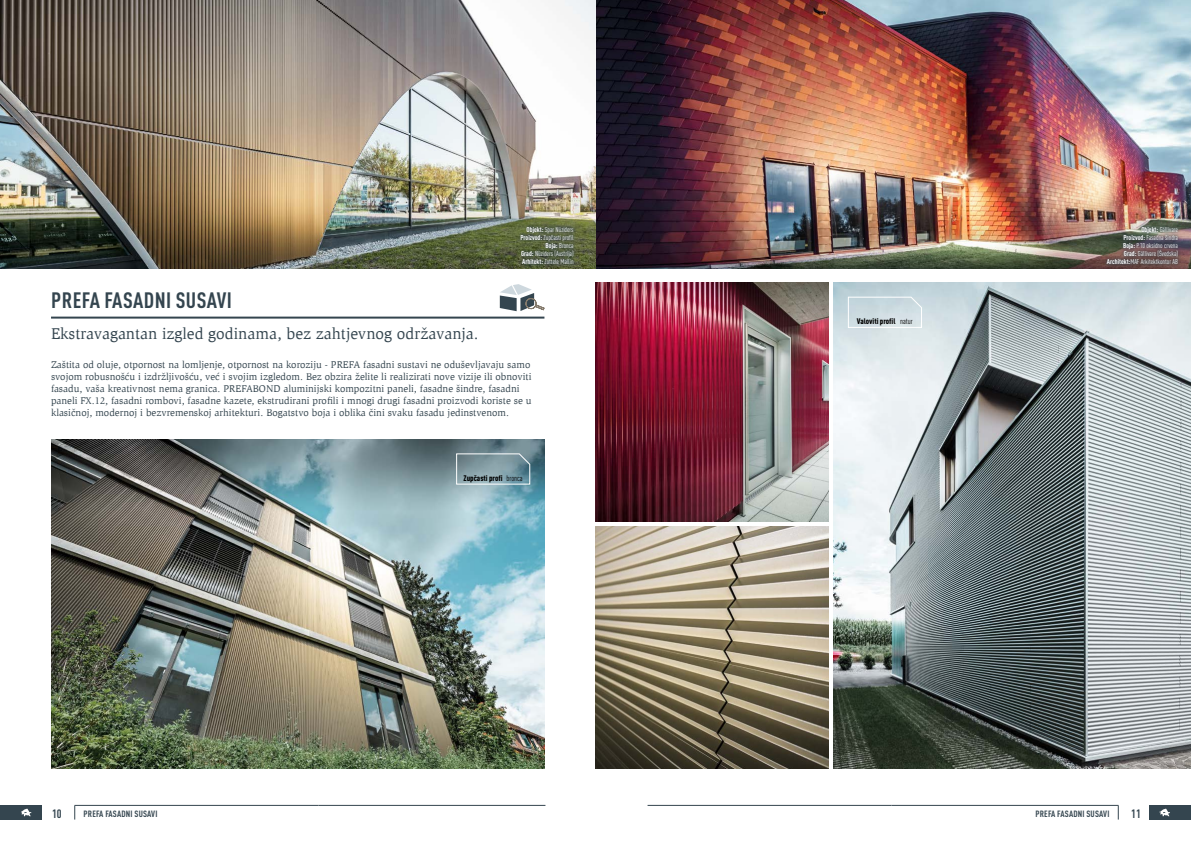
<style>
.page{position:relative;width:1191px;height:842px;background:#fff}
.page>*{position:absolute;margin:0;border:0;box-sizing:border-box;transform-origin:0 0}
.t1{font:700 condensed 22px "DIN Pro";letter-spacing:.02em;color:#34454f}
.t2{font:16px "Slimbach Pro";color:#34454f}
.t3{font:700 condensed 12px "DIN Pro";color:#34454f}
.t4{font:10px/12px "Slimbach Pro";color:#34454f}
.t5{font:700 condensed 9px "DIN Pro";letter-spacing:.02em;color:#34454f}
.t6{font:900 condensed 8px "DIN Pro";color:#000}
.t7{font:condensed 7px/8px "DIN Pro";color:#fff;text-align:right}
.s1{font-weight:700}
.s2{font-weight:400}
</style>
<div class="page">
<hr style="left:647px;top:805px;width:244px;height:1px;background:#34454f">
<hr style="left:891px;top:805px;width:227px;height:1px;background:#34454f">
<svg style="left:1118px;top:806px;width:1px;height:13px"></svg>
<hr style="left:74px;top:805px;width:244px;height:1px;background:#34454f">
<svg style="left:74px;top:806px;width:1px;height:13px"></svg>
<hr style="left:318px;top:805px;width:227px;height:1px;background:#34454f">
<div style="left:0;top:805px;width:42px;height:15px;background:#34454f"></div>
<svg style="left:21px;top:809px;width:10px;height:7px"></svg>
<div style="left:1149px;top:805px;width:42px;height:15px;background:#34454f"></div>
<svg style="left:1159px;top:809px;width:11px;height:7px"></svg>
<img style="left:595px;top:527px;width:233px;height:241px">
<img style="left:0;top:0;width:1191px;height:269px">
<hr style="left:51px;top:317px;width:493px;height:2px;background:#34454f">
<svg style="left:500px;top:284px;width:45px;height:27px"></svg>
<img style="left:51px;top:440px;width:493px;height:328px">
<img style="left:833px;top:283px;width:358px;height:485px">
<img style="left:595px;top:283px;width:233px;height:238px">
<div style="left:517px;top:223px;width:60px;height:44px;background:#34454f;opacity:.75"></div>
<div style="left:1103px;top:223px;width:78px;height:44px;background:#34454f;opacity:.75"></div>
<svg style="left:455px;top:453px;width:76px;height:32px;background:#87a1a9"></svg>
<svg style="left:847px;top:296px;width:75px;height:32px;background:#d1dee3"></svg>
<p class="t7" style="left:520px;top:225px;width:55px"><span class="s1">Objekt:</span> Spar Nüziders<br><span class="s1">Proizvod:</span> Zupčasti profil<br><span class="s1">Boja:</span> Bronca<br><span class="s1">Grad:</span> Nüziders (Austrija)<br><span class="s1">Arhitekt:</span> Zottele Mallin</p>
<p class="t7" style="left:1106px;top:225px;width:73px"><span class="s1">Objekt:</span> Gällivare<br><span class="s1">Proizvod:</span> Fasadna šindra<br><span class="s1">Boja:</span> P.10 oksidno crvena<br><span class="s1">Grad:</span> Gällivare (Švedska)<br><span class="s1">Architekt:</span>MAF Arkitektkontor AB</p>
<h1 class="t1" style="left:51px;top:284px;width:73px">PREFA Fasad</h1>
<h1 class="t1" style="left:155px;top:284px;width:79px">NI sUsAVI</h1>
<h2 class="t2" style="left:51px;top:324px;width:429px">Ekstravagantan izgled godinama, bez zahtjevnog održavanja.</h2>
<p class="t4" style="left:51px;top:358px;width:482px">Zaštita od oluje, otpornost na lomljenje, otpornost na koroziju - PREFA fasadni sustavi ne oduševljavaju samo svojom robusnošću i izdržljivošću, već i svojim izgledom. Bez obzira želite li realizirati nove vizije ili obnoviti fasadu, vaša kreativnost nema granica. PREFABOND aluminijski kompozitni paneli, fasadne šindre, fasadni paneli FX.12, fasadni rombovi, fasadne kazete, ekstrudirani profili i mnogi drugi fasadni proizvodi koriste se u klasičnoj, modernoj i bezvremenskoj arhitekturi. Bogatstvo boja i oblika čini svaku fasadu jedinstvenom.</p>
<p class="t6" style="left:463px;top:471px;width:61px">Zupčasti profi <span class="s2">bronca</span></p>
<p class="t6" style="left:857px;top:315px;width:57px">Valoviti profil <span class="s2">natur</span></p>
<p class="t3" style="left:52px;top:804px;width:11px">10</p>
<p class="t5" style="left:84px;top:807px;width:31px">PREFA Fasad</p>
<p class="t5" style="left:126px;top:807px;width:33px">NI sUsAVI</p>
<p class="t5" style="left:1035px;top:807px;width:31px">PREFA Fasad</p>
<p class="t5" style="left:1077px;top:807px;width:33px">NI sUsAVI</p>
<p class="t3" style="left:1131px;top:804px;width:11px">11</p>
</div>
